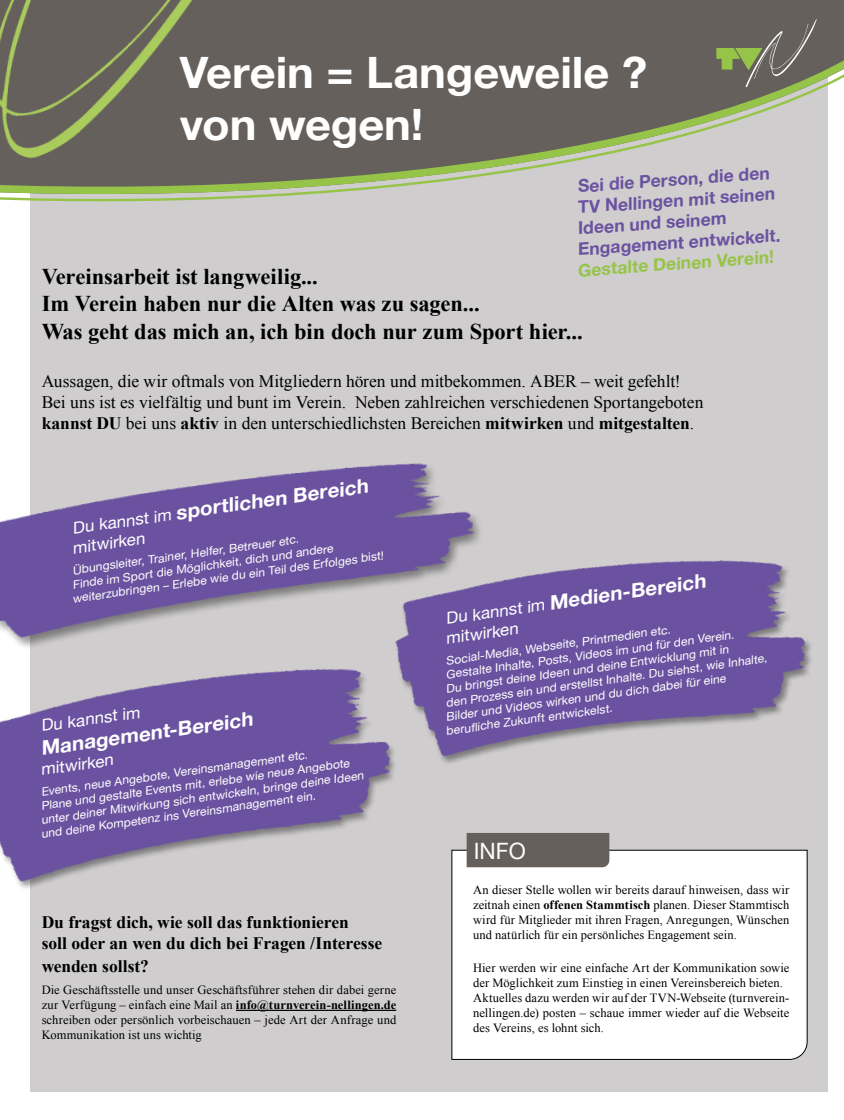
<style>
.page{position:relative;width:844px;height:1120px;background:#fff}
.page>*{position:absolute;margin:0;border:0;box-sizing:border-box;transform-origin:0 0}
.t1{font:700 43.25px/51.9px "Helvetica Neue";letter-spacing:-.005em;color:#fff;scale:1.04 1}
.t2{font:700 22.5px/27.5px "Times New Roman";letter-spacing:-.005em;color:#000}
.t3{font:22.5px "Helvetica Neue";color:#fff}
.t4{font:700 19.75px "Helvetica Neue";color:#fff;scale:1.04 1}
.t5{font:17.5px/21px "Times New Roman";color:#000}
.t6{font:700 17.5px/21.8px "Times New Roman";letter-spacing:-.005em;color:#000}
.t7{font:700 17.5px/21px "Helvetica Neue";color:#6b52a1}
.t8{font:700 17.5px "Helvetica Neue";color:#96c448}
.t9{font:16.25px "Helvetica Neue";color:#fff;scale:1.04 1}
.t10{font:12.5px/15px "Times New Roman";letter-spacing:.005em;color:#000;text-align:justify}
.t11{font:11.62px/14px "Helvetica Neue";color:#fff;scale:1.04 1}
.s1{font-weight:700}
.s2{font-weight:400;font-size:16.25px}
</style>
<div class="page">
<div style="left:30px;top:32px;width:797px;height:1059px;background:#cfcdcd"></div>
<svg style="left:288px;top:0;width:555px;height:198px"></svg>
<img style="left:0;top:0;width:288px;height:202px">
<svg style="left:716px;top:19px;width:100px;height:68px;background:#717260"></svg>
<img style="left:432px;top:476px;width:396px;height:377px">
<img style="left:0;top:671px;width:432px;height:218px">
<img style="left:0;top:463px;width:517px;height:208px">
<hr style="left:236px;top:1009px;width:160px;height:2px;background:#000">
<div style="left:451px;top:849px;width:356px;height:211px;background:#fff"></div>
<div style="left:466px;top:833px;width:143px;height:34px;background:#65605c"></div>
<h1 class="t1" style="left:180px;top:48px;width:451px">Verein = Langeweile ? von wegen!</h1>
<h3 class="t7" style="left:572px;top:176px;width:205px;rotate:-4deg">Sei die Person, die den<br>TV Nellingen mit seinen<br>Ideen und seinem<br>Engagement entwickelt.</h3>
<h3 class="t8" style="left:576px;top:257px;width:198px;rotate:-4deg">Gestalte Deinen Verein!</h3>
<h2 class="t2" style="left:42px;top:262px;width:542px">Vereinsarbeit ist langweilig...<br>Im Verein haben nur die Alten was zu sagen...<br>Was geht das mich an, ich bin doch nur zum Sport hier...</h2>
<p class="t5" style="left:42px;top:371px;width:663px">Aussagen, die wir oftmals von Mitgliedern hören und mitbekommen. ABER – weit gefehlt!<br>Bei uns ist es vielfältig und bunt im Verein. Neben zahlreichen verschiedenen Sportangeboten <span class="s1">kannst DU</span> bei uns <span class="s1">aktiv</span> in den unterschiedlichsten Bereichen <span class="s1">mitwirken</span> und <span class="s1">mitgestalten</span>.</p>
<h3 class="t4" style="left:70px;top:512px;width:288px;rotate:-8deg"><span class="s2">Du kannst im</span> sportlichen Bereich</h3>
<h3 class="t9" style="left:71px;top:536px;width:72px;rotate:-8deg">mitwirken</h3>
<p class="t11" style="left:68px;top:565px;width:303px;text-indent:4px;rotate:-8deg">Übungsleiter, Trainer, Helfer, Betreuer etc.<br>Finde im Sport die Möglichkeit, dich und andere weiterzubringen – Erlebe wie du ein Teil des Erfolges bist!</p>
<h3 class="t4" style="left:443px;top:602px;width:254px;rotate:-8deg"><span class="s2">Du kannst im</span> Medien-Bereich</h3>
<h3 class="t9" style="left:444px;top:626px;width:72px;rotate:-8deg">mitwirken</h3>
<p class="t11" style="left:445px;top:654px;width:219px;rotate:-8deg">Social-Media, Webseite, Printmedien etc.</p>
<p class="t11" style="left:445px;top:668px;width:281px;rotate:-8deg">Gestalte Inhalte, Posts, Videos im und für den Verein.</p>
<p class="t11" style="left:445px;top:682px;width:276px;rotate:-8deg">Du bringst deine Ideen und deine Entwicklung mit in</p>
<p class="t11" style="left:445px;top:696px;width:313px;rotate:-8deg">den Prozess ein und erstellst Inhalte. Du siehst, wie Inhalte,</p>
<p class="t11" style="left:445px;top:710px;width:273px;rotate:-8deg">Bilder und Videos wirken und du dich dabei für eine</p>
<h3 class="t9" style="left:39px;top:714px;width:97px;rotate:-8deg">Du kannst im</h3>
<p class="t11" style="left:445px;top:725px;width:163px;rotate:-8deg">berufl iche Zukunft entwickelst.</p>
<h3 class="t4" style="left:38px;top:733px;width:207px;rotate:-8deg">Management-Bereich</h3>
<h3 class="t9" style="left:39px;top:758px;width:72px;rotate:-8deg">mitwirken</h3>
<p class="t11" style="left:40px;top:785px;width:260px;rotate:-8deg">Events, neue Angebote, Vereinsmanagement etc.</p>
<p class="t11" style="left:40px;top:799px;width:301px;rotate:-8deg">Plane und gestalte Events mit, erlebe wie neue Angebote</p>
<p class="t11" style="left:40px;top:813px;width:315px;rotate:-8deg">unter deiner Mitwirkung sich entwickeln, bringe deine Ideen</p>
<p class="t11" style="left:40px;top:828px;width:268px;rotate:-8deg">und deine Kompetenz ins Vereinsmanagement ein.</p>
<h3 class="t6" style="left:42px;top:911px;width:342px">Du fragst dich, wie soll das funktionieren<br>soll oder an wen du dich bei Fragen /Interesse wenden sollst?</h3>
<p class="t10" style="left:42px;top:982px;width:356px">Die Geschäftsstelle und unser Geschäftsführer stehen dir dabei gerne zur Verfügung – einfach eine Mail an <span class="s1">info@turnverein-nellingen.de </span>schreiben oder persönlich vorbeischauen – jede Art der Anfrage und Kommunikation ist uns wichtig</p>
<h2 class="t3" style="left:473px;top:835px;width:54px">INFO</h2>
<p class="t10" style="left:473px;top:881px;width:318px">An dieser Stelle wollen wir bereits darauf hinweisen, dass wir zeitnah einen <span class="s1">offenen Stammtisch</span> planen. Dieser Stammtisch wird für Mitglieder mit ihren Fragen, Anregungen, Wünschen und natürlich für ein persönliches Engagement sein.</p>
<p class="t10" style="left:473px;top:959px;width:318px;text-align:left">Hier werden wir eine einfache Art der Kommunikation sowie der Möglichkeit zum Einstieg in einen Vereinsbereich bieten.<br>Aktuelles dazu werden wir auf der TVN-Webseite (turnverein&shy;nellingen.de) posten – schaue immer wieder auf die Webseite des Vereins, es lohnt sich.</p>
</div>
